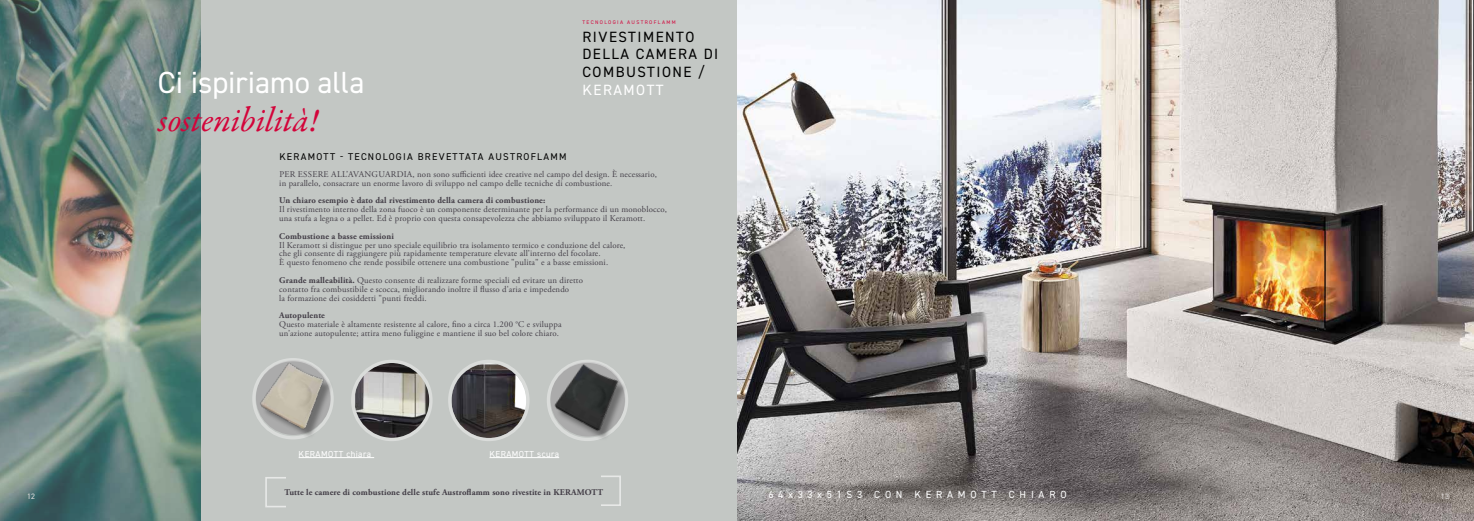
<style>
.page{position:relative;width:1474px;height:521px;background:#fff}
.page>*{position:absolute;margin:0;border:0;box-sizing:border-box;transform-origin:0 0}
.t1{font:italic 34.91px "Garamond Premr Pro";letter-spacing:-.01em;color:#d3043a}
.t2{font:30.62px "DIN2014";color:#fff}
.t3{font:14.88px/17.8px "DIN2014";letter-spacing:.1em;color:#000}
.t4{font:14.88px "DIN2014";letter-spacing:.1em;color:#fff}
.t5{font:10.33px "DIN2014";letter-spacing:.46em;color:#fff}
.t6{font:9.8px "DIN2014";letter-spacing:.13em;color:#000}
.t7{font:8.75px/8.8px "Adobe Garamond Pro";letter-spacing:.015em;color:#433e47}
.t8{font:700 8.75px "Adobe Garamond Pro";letter-spacing:.015em;color:#433e47}
.t9{font:8.75px "DIN2014";letter-spacing:.05em;color:#fff}
.t10{font:7.88px "DIN2014";color:#e1dddc}
.t11{font:5.25px "DIN2014";letter-spacing:.26em;color:#d3043a}
.s1{font-weight:700}
</style>
<div class="page">
<div style="left:0;top:0;width:1473px;height:521px;background:#c3c7c4"></div>
<svg style="left:265px;top:477px;width:20px;height:30px"></svg>
<svg style="left:601px;top:475px;width:20px;height:31px"></svg>
<img style="left:354px;top:363px;width:75px;height:75px;border-radius:37px">
<div style="left:351px;top:360px;width:81px;height:81px;border:3px solid #fff;border-radius:50%"></div>
<div style="left:261px;top:364px;width:72px;height:75px;background:#000;opacity:.36"></div>
<img style="left:253px;top:358px;width:79px;height:77px">
<img style="left:0;top:0;width:201px;height:521px">
<img style="left:452px;top:364px;width:74px;height:74px">
<div style="left:448px;top:360px;width:81px;height:81px;border:3px solid #fff;border-radius:50%"></div>
<hr style="left:299px;top:457px;width:75px;height:1px;background:#fff">
<hr style="left:489px;top:457px;width:70px;height:1px;background:#fff">
<div style="left:556px;top:366px;width:71px;height:75px;background:#000;opacity:.36"></div>
<img style="left:548px;top:360px;width:78px;height:77px">
<img style="left:737px;top:0;width:736px;height:521px">
<h2 class="t2" style="left:158px;top:64px;width:208px">Ci ispiriamo alla</h2>
<h1 class="t1" style="left:158px;top:98px;width:162px">sostenibilità!</h1>
<p class="t6" style="left:279px;top:150px;width:289px">KERAMOTT - TECNOLOGIA BREVETTATA AUSTROFLAMM</p>
<p class="t11" style="left:582px;top:19px;width:95px">TECNOLOGIA AUSTROFLAMM</p>
<h3 class="t3" style="left:582px;top:27px;width:137px">RIVESTIMENTO<br>DELLA CAMERA DI<br>COMBUSTIONE /</h3>
<h3 class="t4" style="left:582px;top:81px;width:83px">KERAMOTT</h3>
<p class="t7" style="left:279px;top:170px;width:379px">PER ESSERE ALL’AVANGUARDIA, non sono sufficienti idee creative nel campo del design. È necessario, in parallelo, consacrare un enorme lavoro di sviluppo nel campo delle tecniche di combustione.</p>
<p class="t8" style="left:279px;top:195px;width:267px">Un chiaro esempio è dato dal rivestimento della camera di combustione:</p>
<p class="t7" style="left:279px;top:205px;width:389px">Il rivestimento interno della zona fuoco è un componente determinante per la performance di un monoblocco, una stufa a legna o a pellet. Ed è proprio con questa consapevolezza che abbiamo sviluppato il Keramott.</p>
<p class="t8" style="left:279px;top:231px;width:116px">Combustione a basse emissioni</p>
<p class="t7" style="left:279px;top:241px;width:348px">Il Keramott si distingue per uno speciale equilibrio tra isolamento termico e conduzione del calore, che gli consente di raggiungere più rapidamente temperature elevate all’interno del focolare.<br>È questo fenomeno che rende possibile ottenere una combustione "pulita" e a basse emissioni.</p>
<p class="t7" style="left:279px;top:276px;width:305px"><span class="s1">Grande malleabilità.</span> Questo consente di realizzare forme speciali ed evitare un diretto contatto fra combustibile e scocca, migliorando inoltre il flusso d'aria e impedendo<br>la formazione dei cosiddetti "punti freddi.</p>
<p class="t8" style="left:279px;top:311px;width:47px">Autopulente</p>
<p class="t7" style="left:279px;top:320px;width:284px">Questo materiale è altamente resistente al calore, fino a circa 1.200 °C e sviluppa un’azione autopulente; attira meno fuliggine e mantiene il suo bel colore chiaro.</p>
<p class="t9" style="left:299px;top:448px;width:74px">KERAMOTT chiara</p>
<p class="t9" style="left:489px;top:448px;width:71px">KERAMOTT scura</p>
<p class="t8" style="left:285px;top:487px;width:320px">Tutte le camere di combustione delle stufe Austroflamm sono rivestite in KERAMOTT</p>
<p class="t10" style="left:27px;top:491px;width:10px">12</p>
<p class="t5" style="left:768px;top:487px;width:299px">64x33x51S3 CON KERAMOTT CHIARO</p>
<p class="t10" style="left:1440px;top:491px;width:10px">13</p>
</div>
